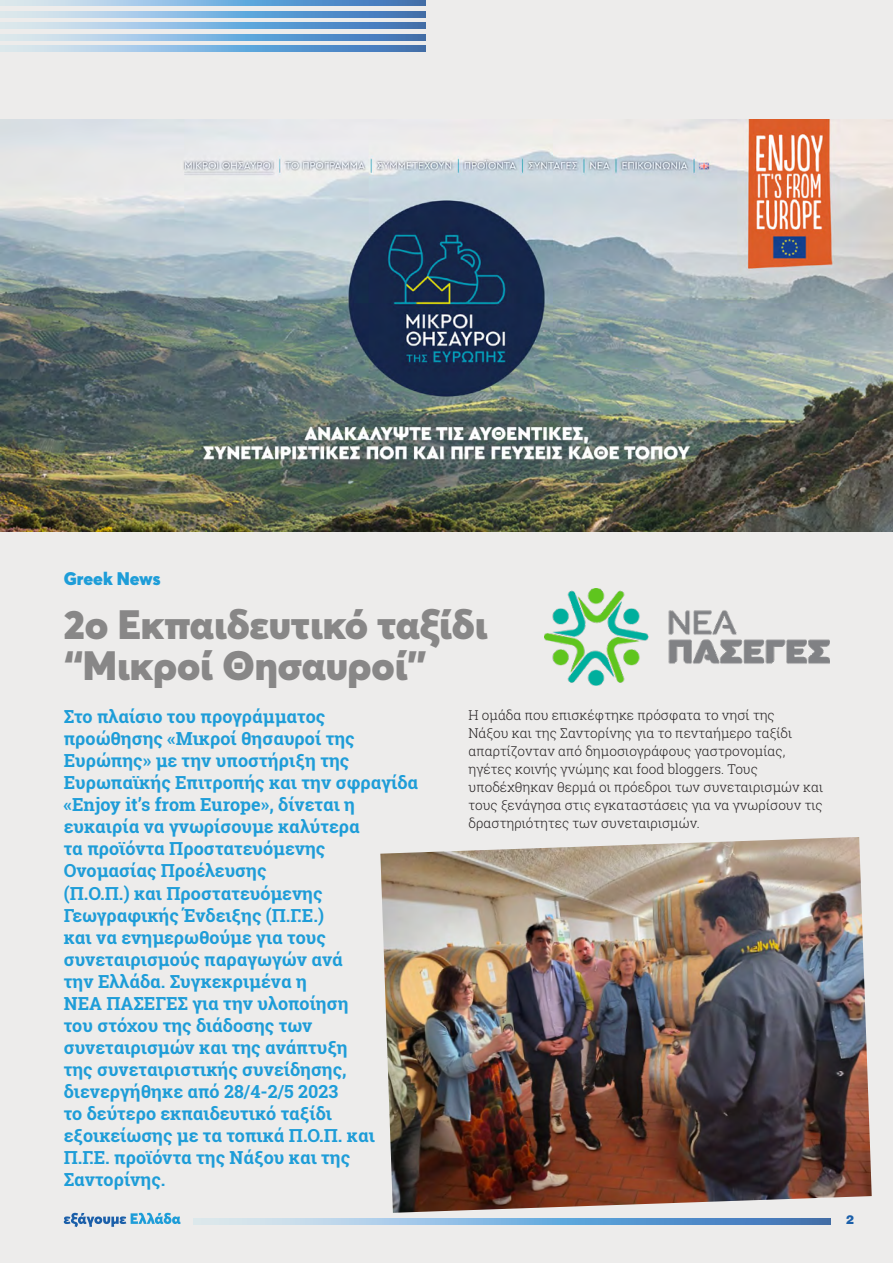
<style>
.page{position:relative;width:893px;height:1263px;background:#edeceb}
.page>*{position:absolute;margin:0;border:0;box-sizing:border-box;transform-origin:0 0}
.t1{font:900 40.5px/40.5px "Averta";letter-spacing:-.005em;color:#888787}
.t2{font:700 18px/22px "Roboto Slab";color:#1e9dd8}
.t3{font:900 18px "Averta";color:#1e9dd8}
.t4{font:300 13.5px/18px "Roboto Slab";color:#231f20}
.t5{font:900 12px "UB Helvetica";color:#1b5fa9}
</style>
<div class="page">
<svg style="left:0;top:0;width:426px;height:6px;background:#83b0d9"></svg>
<svg style="left:0;top:23px;width:426px;height:6px;background:#83b0d9"></svg>
<svg style="left:0;top:46px;width:426px;height:5px;background:#83b0d9"></svg>
<svg style="left:0;top:11px;width:426px;height:6px;background:#83b0d9"></svg>
<svg style="left:0;top:34px;width:426px;height:6px;background:#83b0d9"></svg>
<svg style="left:64px;top:1213px;width:117px;height:14px"></svg>
<svg style="left:194px;top:1219px;width:637px;height:5px;background:#83b0d9"></svg>
<img style="left:0;top:119px;width:893px;height:413px">
<img style="left:544px;top:589px;width:285px;height:96px">
<img style="left:380px;top:837px;width:492px;height:376px">
<p class="t3" style="left:64px;top:567px;width:98px">Greek News</p>
<h1 class="t1" style="left:64px;top:604px;width:425px">2o Eκπαιδευτικό ταξίδι “Μικροί Θησαυροί”</h1>
<p class="t2" style="left:64px;top:705px;width:356px">Στο πλαίσιο του προγράμματος προώθησης «Μικροί θησαυροί της<br>Ευρώπης» με την υποστήριξη της<br>Ευρωπαϊκής Επιτροπής και την σφραγίδα «Enjoy it’s from Europe», δίνεται η ευκαιρία να γνωρίσουμε καλύτερα<br>τα προϊόντα Προστατευόμενης<br>Ονομασίας Προέλευσης<br>(Π.Ο.Π.) και Προστατευόμενης<br>Γεωγραφικής Ένδειξης (Π.Γ.Ε.)<br>και να ενημερωθούμε για τους συνεταιρισμούς παραγωγών ανά<br>την Ελλάδα. Συγκεκριμένα η<br>ΝΕΑ ΠΑΣΕΓΕΣ για την υλοποίηση<br>του στόχου της διάδοσης των συνεταιρισμών και της ανάπτυξη<br>της συνεταιριστικής συνείδησης, διενεργήθηκε από 28/4-2/5 2023<br>το δεύτερο εκπαιδευτικό ταξίδι εξοικείωσης με τα τοπικά Π.Ο.Π. και<br>Π.Γ.Ε. προϊόντα της Νάξου και της<br>Σαντορίνης.</p>
<p class="t4" style="left:468px;top:705px;width:356px">Η ομάδα που επισκέφτηκε πρόσφατα το νησί της<br>Νάξου και της Σαντορίνης για το πενταήμερο ταξίδι απαρτίζονταν από δημοσιογράφους γαστρονομίας, ηγέτες κοινής γνώμης και food bloggers. Τους υποδέχθηκαν θερμά οι πρόεδροι των συνεταιρισμών και τους ξενάγησα στις εγκαταστάσεις για να γνωρίσουν τις δραστηριότητες των συνεταιρισμών.</p>
<p class="t5" style="left:846px;top:1212px;width:10px">2</p>
</div>
